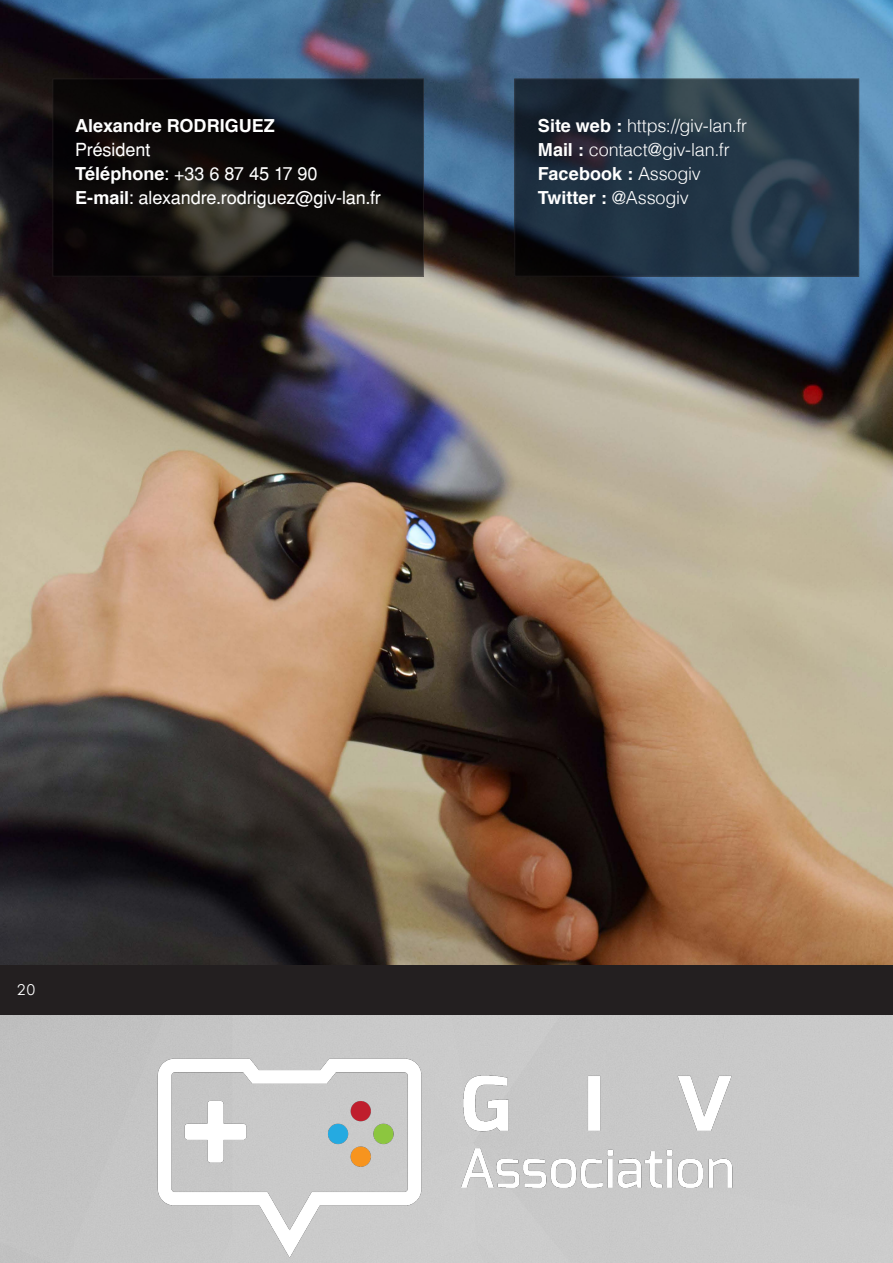
<style>
.page{position:relative;width:893px;height:1263px;background:#fff}
.page>*{position:absolute;margin:0;border:0;box-sizing:border-box;transform-origin:0 0}
.t1{font:18px "Helvetica";letter-spacing:-.005em;color:#fff}
.t2{font:700 18px "Helvetica";color:#fff}
.t3{font:300 18px "Helvetica";letter-spacing:-.01em;color:#fff}
.t4{font:15px "Century Gothic";color:#fff}
.s1{font-weight:700}
.s2{font-weight:300}
</style>
<div class="page">
<div style="left:0;top:1014px;width:893px;height:249px;background:#c4c4c4"></div>
<div style="left:0;top:965px;width:893px;height:49px;background:#231f20"></div>
<img style="left:34px;top:1014px;width:825px;height:249px">
<img style="left:0;top:0;width:893px;height:965px">
<svg style="left:55px;top:81px;width:367px;height:193px;background:#141416"></svg>
<div style="left:53px;top:79px;width:371px;height:197px;border:1px solid #231f20"></div>
<svg style="left:516px;top:81px;width:341px;height:193px;background:#213242"></svg>
<div style="left:514px;top:79px;width:345px;height:197px;border:1px solid #231f20"></div>
<p class="t2" style="left:75px;top:114px;width:201px">Alexandre RODRIGUEZ</p>
<p class="t1" style="left:75px;top:139px;width:77px">Président</p>
<p class="t1" style="left:75px;top:163px;width:244px"><span class="s1">Téléphone</span>: +33 6 87 45 17 90</p>
<p class="t1" style="left:75px;top:187px;width:307px"><span class="s1">E-mail</span>: alexandre.rodriguez@giv-lan.fr</p>
<p class="t3" style="left:538px;top:111px;width:211px"><span class="s1">Site web :</span> https://giv-lan.fr</p>
<p class="t3" style="left:538px;top:135px;width:193px"><span class="s1">Mail :</span> contact@giv-lan.fr</p>
<p class="t2" style="left:538px;top:162px;width:164px">Facebook : <span class="s2">Assogiv</span></p>
<p class="t2" style="left:538px;top:186px;width:152px">Twitter : <span class="s2">@Assogiv</span></p>
<p class="t4" style="left:17px;top:979px;width:20px">20</p>
</div>
